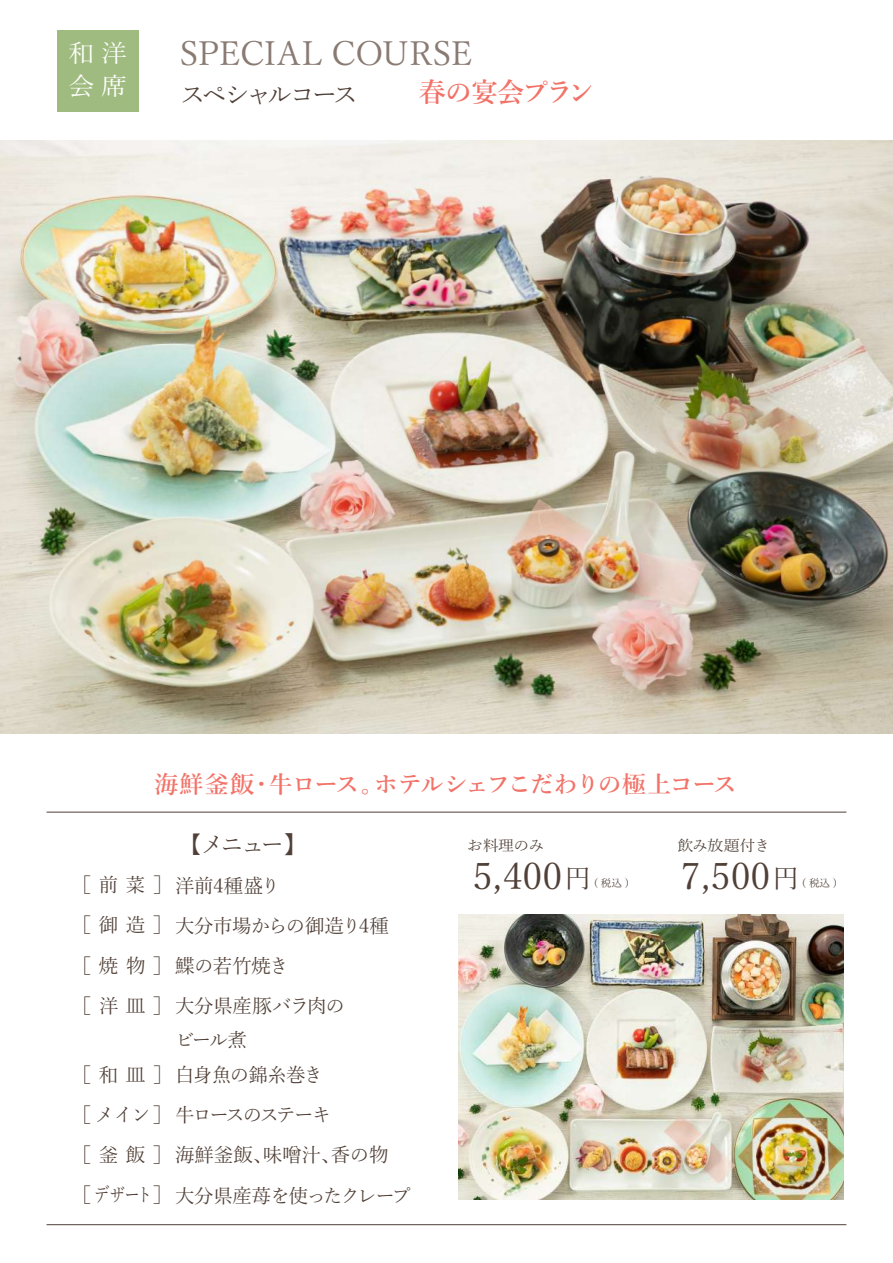
<style>
.page{position:relative;width:893px;height:1263px;background:#fff}
.page>*{position:absolute;margin:0;border:0;box-sizing:border-box;transform-origin:0 0}
.t1{font:36.75px "Yu Mincho";color:#504037}
.t2{font:33px "Yu Mincho";letter-spacing:-.005em;color:#897a72}
.t3{font:600 27px "Yu Mincho";letter-spacing:-.065em;color:#f27268}
.t4{font:25.5px "Yu Mincho";letter-spacing:-.145em;color:#504037}
.t5{font:24.6px/32.8px "Yu Mincho";color:#fff;scale:1.06 1}
.t6{font:600 24px "Yu Mincho";letter-spacing:-.055em;color:#f27268}
.t7{font:23.1px "Yu Mincho";color:#504037}
.t8{font:19.5px/40.2px "Yu Mincho";letter-spacing:-.015em;color:#504037}
.t9{font:19.5px/40.2px "Yu Mincho";letter-spacing:-.055em;color:#504037}
.t10{font:19.5px/35px "Yu Mincho";letter-spacing:-.035em;color:#504037;text-align:center}
.t11{font:15px "Yu Mincho";letter-spacing:-.04em;color:#504037;scale:1.06 1}
.t12{font:10.65px "Yu Mincho";color:#504037}
.s1{font-family:"Koz Go Pr 6 N"}
.s2{font-size:25.95px}
</style>
<div class="page">
<hr style="left:47px;top:812px;width:799px;height:1px;background:#504037">
<hr style="left:47px;top:1224px;width:799px;height:1px;background:#504037">
<div style="left:57px;top:30px;width:82px;height:82px;background:#9fbb80"></div>
<img style="left:0;top:140px;width:893px;height:594px">
<img style="left:458px;top:914px;width:385px;height:285px">
<p class="t5" style="left:68px;top:34px;width:57px">和 洋会 席</p>
<h2 class="t2" style="left:180px;top:23px;width:294px">SPECIAL COURSE</h2>
<h3 class="t3" style="left:419px;top:77px;width:178px">春の宴会プラン</h3>
<h3 class="t4" style="left:180px;top:71px;width:180px">スペシャルコース</h3>
<p class="t6" style="left:154px;top:771px;width:584px">海鮮釜飯・牛ロース。ホテルシェフこだわりの極上コース</p>
<p class="t7" style="left:178px;top:823px;width:131px"><span class="s1">【</span>メニュー】</p>
<p class="t11" style="left:467px;top:832px;width:75px">お料理のみ</p>
<p class="t11" style="left:677px;top:832px;width:89px">飲み放題付き</p>
<p class="t8" style="left:72px;top:863px;width:319px">［前菜］洋前4種盛り<br>［御造］大分市場からの御造り4種［焼物］鰈の若竹焼き<br>［洋皿］大分県産豚バラ肉の</p>
<p class="t10" style="left:72px;top:1020px;width:272px">ビール煮<br>［和皿］白身魚の錦糸巻き　</p>
<p class="t9" style="left:72px;top:1093px;width:341px">［メイン］牛ロースのステーキ<br>［釜飯］海鮮釜飯、味噌汁、香の物［デザート］大分県産苺を使ったクレープ</p>
<h1 class="t1" style="left:473px;top:843px;width:120px">5,400<span class="s2">円</span></h1>
<p class="t12" style="left:594px;top:873px;width:37px">(税込)</p>
<h1 class="t1" style="left:681px;top:843px;width:120px">7,500<span class="s2">円</span></h1>
<p class="t12" style="left:802px;top:873px;width:37px">(税込)</p>
</div>
